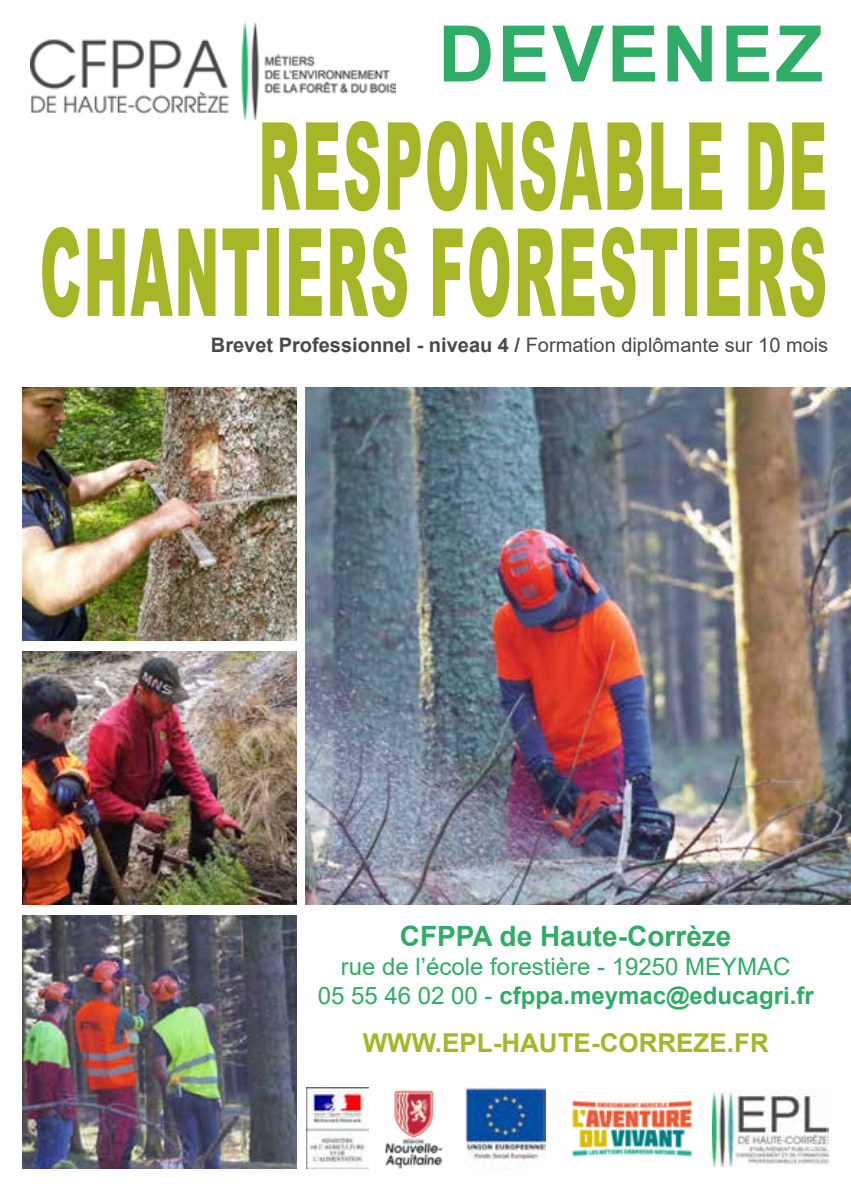
<style>
.page{position:relative;width:851px;height:1191px;background:#fff}
.page>*{position:absolute;margin:0;border:0;box-sizing:border-box;transform-origin:0 0}
.t1{font:900 122px/106px "Arial";letter-spacing:.035em;color:#a6b626;text-align:right;scale:.44 1}
.t2{font:700 78px "Arial";letter-spacing:.035em;color:#2fac66}
.t3{font:700 28px "Arial";color:#2fac66}
.t4{font:700 26px "Arial";color:#a6b626}
.t5{font:24px/28.8px "Arial";color:#2fac66;text-align:center}
.t6{font:700 20px "Arial";color:#494948}
.s1{font-weight:400}
.s2{font-weight:700}
</style>
<div class="page">
<img style="left:306px;top:1087px;width:63px;height:81px">
<img style="left:384px;top:1089px;width:59px;height:79px">
<img style="left:465px;top:1087px;width:80px;height:79px">
<img style="left:572px;top:1100px;width:120px;height:57px">
<img style="left:712px;top:1089px;width:116px;height:77px">
<img style="left:305px;top:388px;width:545px;height:516px">
<img style="left:23px;top:915px;width:274px;height:253px">
<img style="left:23px;top:652px;width:274px;height:252px">
<img style="left:23px;top:388px;width:274px;height:252px">
<img style="left:30px;top:23px;width:365px;height:96px">
<h2 class="t2" style="left:438px;top:-1px;width:386px">devenez</h2>
<h1 class="t1" style="left:40px;top:109px;width:1790px">RESPONSABLE DE<br>CHANTIERS FORESTIERS</h1>
<p class="t6" style="left:211px;top:330px;width:618px">Brevet Professionnel - niveau 4 / <span class="s1">Formation diplômante sur 10 mois</span></p>
<p class="t3" style="left:400px;top:916px;width:333px">CFPPA de Haute-Corrèze</p>
<p class="t5" style="left:317px;top:952px;width:497px">rue de l’école forestière - 19250 MEYMAC<br>05 55 46 02 00 - <span class="s2">cfppa.meymac@educagri.fr</span></p>
<p class="t4" style="left:362px;top:1024px;width:331px">WWW.EPL-HAUTE-CORREZE</p>
<p class="t4" style="left:726px;top:1024px;width:43px">.FR</p>
</div>
